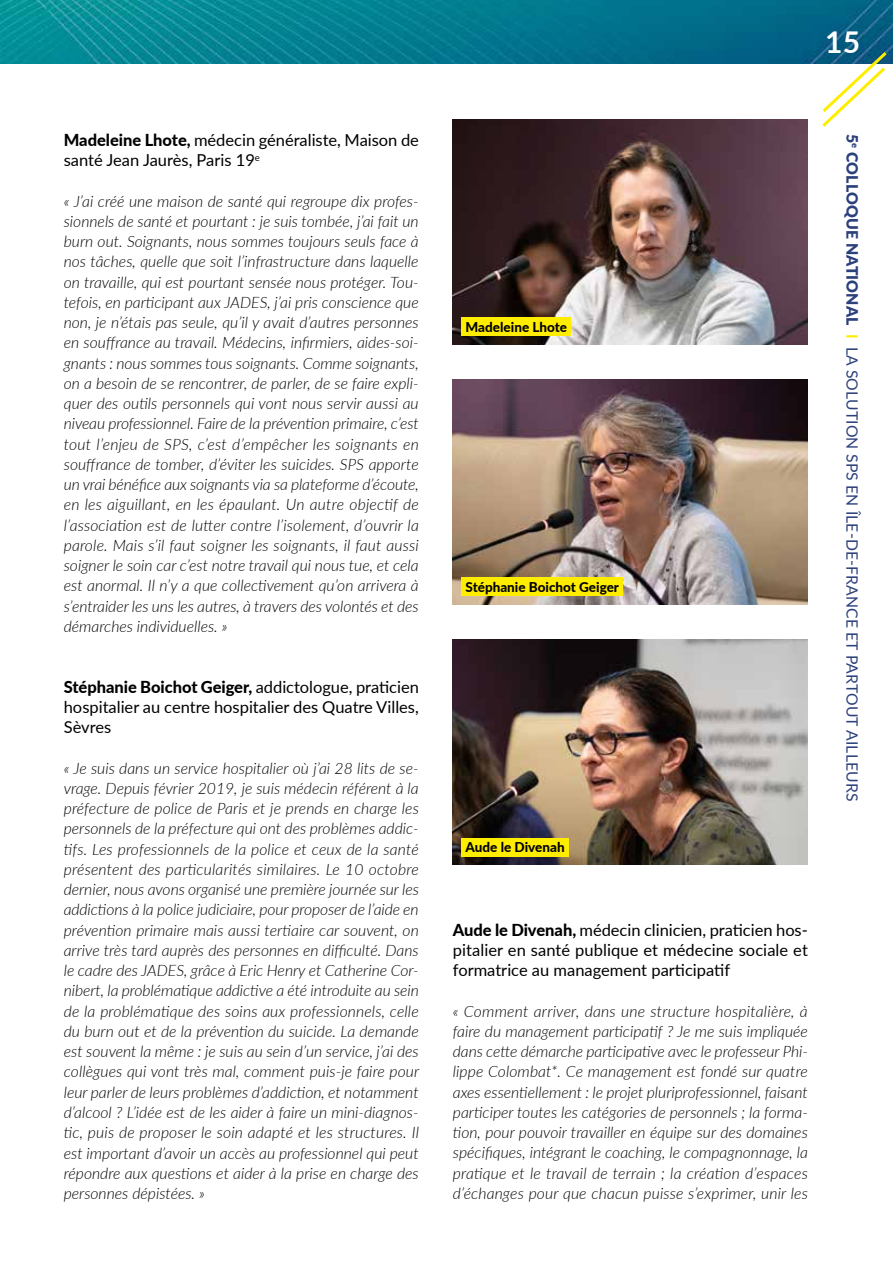
<style>
.page{position:relative;width:893px;height:1263px;background:#fff}
.page>*{position:absolute;margin:0;border:0;box-sizing:border-box;transform-origin:0 0}
.t1{font:700 30px "Lato";color:#fff}
.t2{font:16.5px/20.2px "Lato";color:#000;text-align:justify}
.t3{font:italic 300 15.75px/20.2px "Lato";color:#000;text-align:justify}
.t4{font:15.75px "Lato";letter-spacing:.01em;color:#2c407c}
.t5{font:800 13.5px "Lato";color:#000}
.s1{font-weight:800}
.s2{font-weight:900}
.s3{font-weight:700;color:#ffed00}
</style>
<div class="page">
<img style="left:0;top:0;width:893px;height:64px">
<svg style="left:819px;top:49px;width:71px;height:78px"></svg>
<img style="left:453px;top:119px;width:355px;height:225px">
<div style="left:461px;top:318px;width:110px;height:18px;background:#ffed00"></div>
<img style="left:453px;top:379px;width:355px;height:225px">
<div style="left:461px;top:578px;width:162px;height:18px;background:#ffed00"></div>
<img style="left:453px;top:639px;width:355px;height:226px">
<div style="left:461px;top:838px;width:108px;height:18px;background:#ffed00"></div>
<p class="t2" style="left:64px;top:129px;width:357px"><span class="s1">Madeleine Lhote,</span> médecin généraliste, Maison de santé Jean Jaurès, Paris 19<sup>e</sup></p>
<p class="t3" style="left:64px;top:190px;width:357px">« J’ai créé une maison de santé qui regroupe dix profes&shy;sionnels de santé et pourtant : je suis tombée, j’ai fait un burn out. Soignants, nous sommes toujours seuls face à nos tâches, quelle que soit l’infrastructure dans laquelle on travaille, qui est pourtant sensée nous protéger. Tou&shy;tefois, en participant aux JADES, j’ai pris conscience que non, je n’étais pas seule, qu’il y avait d’autres personnes en souffrance au travail. Médecins, infirmiers, aides-soi&shy;gnants : nous sommes tous soignants. Comme soignants, on a besoin de se rencontrer, de parler, de se faire expli&shy;quer des outils personnels qui vont nous servir aussi au niveau professionnel. Faire de la prévention primaire, c’est tout l’enjeu de SPS, c’est d’empêcher les soignants en souffrance de tomber, d’éviter les suicides. SPS apporte un vrai bénéfice aux soignants via sa plateforme d’écoute, en les aiguillant, en les épaulant. Un autre objectif de l’association est de lutter contre l’isolement, d’ouvrir la parole. Mais s’il faut soigner les soignants, il faut aussi soigner le soin car c’est notre travail qui nous tue, et cela est anormal. Il n’y a que collectivement qu’on arrivera à s’entraider les uns les autres, à travers des volontés et des démarches individuelles. »</p>
<p class="t2" style="left:64px;top:676px;width:357px"><span class="s1">Stéphanie Boichot Geiger,</span> addictologue, praticien hospitalier au centre hospitalier des Quatre Villes, Sèvres</p>
<p class="t3" style="left:64px;top:757px;width:357px">« Je suis dans un service hospitalier où j’ai 28 lits de se&shy;vrage. Depuis février 2019, je suis médecin référent à la préfecture de police de Paris et je prends en charge les personnels de la préfecture qui ont des problèmes addic&shy;tifs. Les professionnels de la police et ceux de la santé présentent des particularités similaires. Le 10 octobre dernier, nous avons organisé une première journée sur les addictions à la police judiciaire, pour proposer de l’aide en prévention primaire mais aussi tertiaire car souvent, on arrive très tard auprès des personnes en difficulté. Dans le cadre des JADES, grâce à Eric Henry et Catherine Cor&shy;nibert, la problématique addictive a été introduite au sein de la problématique des soins aux professionnels, celle du burn out et de la prévention du suicide. La demande est souvent la même : je suis au sein d’un service, j’ai des collègues qui vont très mal, comment puis-je faire pour leur parler de leurs problèmes d’addiction, et notamment d’alcool ? L’idée est de les aider à faire un mini-diagnos&shy;tic, puis de proposer le soin adapté et les structures. Il est important d’avoir un accès au professionnel qui peut répondre aux questions et aider à la prise en charge des personnes dépistées. »</p>
<h1 class="t1" style="left:825px;top:20px;width:37px">15</h1>
<p class="t5" style="left:466px;top:317px;width:103px">Madeleine Lhote</p>
<p class="t5" style="left:466px;top:577px;width:155px">Stéphanie Boichot Geiger</p>
<p class="t5" style="left:466px;top:837px;width:101px">Aude le Divenah</p>
<p class="t2" style="left:453px;top:919px;width:357px"><span class="s1">Aude le Divenah,</span> médecin clinicien, praticien hos&shy;pitalier en santé publique et médecine sociale et formatrice au management participatif</p>
<p class="t3" style="left:453px;top:1000px;width:357px">« Comment arriver, dans une structure hospitalière, à faire du management participatif ? Je me suis impliquée dans cette démarche participative avec le professeur Phi&shy;lippe Colombat*. Ce management est fondé sur quatre axes essentiellement : le projet pluriprofessionnel, faisant participer toutes les catégories de personnels ; la forma&shy;tion, pour pouvoir travailler en équipe sur des domaines spécifiques, intégrant le coaching, le compagnonnage, la pratique et le travail de terrain ; la création d’espaces d’échanges pour que chacun puisse s’exprimer, unir les</p>
<p class="t4" style="left:863px;top:134px;width:669px;rotate:90deg"><span class="s2">5</span><sup>e</sup> <span class="s2">COLLOQUE NATIONAL</span> <span class="s3">I</span> LA SOLUTION SPS EN ÎLE-DE-FRANCE ET PARTOUT AILLEURS</p>
</div>
